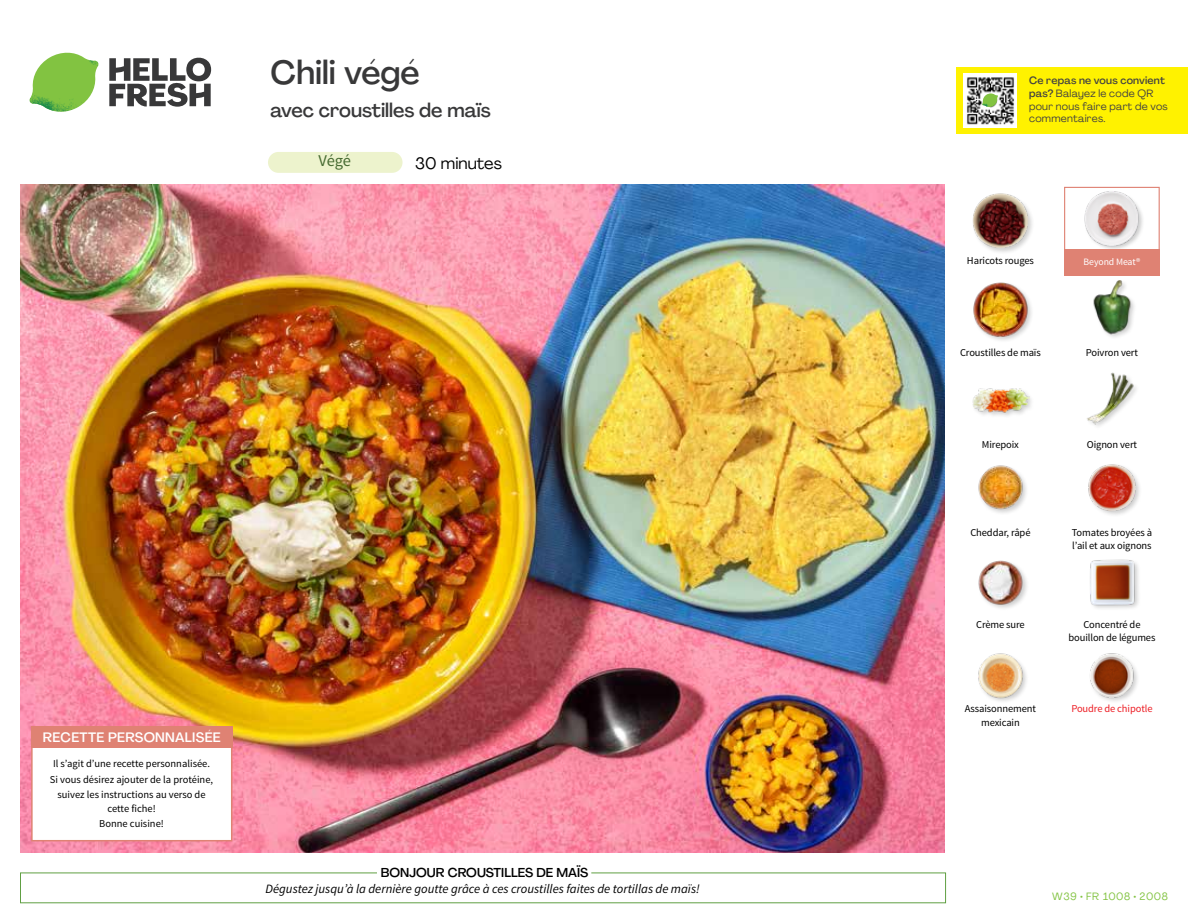
<style>
.page{position:relative;width:1188px;height:918px;background:#fff}
.page>*{position:absolute;margin:0;border:0;box-sizing:border-box;transform-origin:0 0}
.t1{font:500 33px "Agrandir";color:#383839}
.t2{font:500 19.5px "Agrandir";color:#383839}
.t3{font:16.5px "Agrandir";color:#000}
.t4{font:16.5px "Source Sans Pro";color:#476b32}
.t5{font:500 13.5px "Agrandir";letter-spacing:.02em;color:#fff}
.t6{font:italic 12.75px "Source Sans Pro";color:#000}
.t7{font:500 12.75px "Agrandir";color:#000}
.t8{font:10.5px/13.5px "Source Sans Pro";letter-spacing:-.01em;color:#000;text-align:center}
.t9{font:10.5px/12.8px "Agrandir";letter-spacing:.02em;color:#414042}
.t10{font:10.5px "Source Sans Pro";letter-spacing:-.01em;color:#ed1d24}
.t11{font:10.5px "Agrandir";letter-spacing:.05em;color:#82c341}
.t12{font:9.75px "Source Sans Pro";letter-spacing:-.01em;color:#fff}
.s1{font-weight:500}
</style>
<div class="page">
<svg style="left:109px;top:57px;width:102px;height:50px"></svg>
<svg style="left:34px;top:53px;width:62px;height:40px"></svg>
<img style="left:67px;top:53px;width:32px;height:26px">
<img style="left:33px;top:75px;width:59px;height:11px">
<img style="left:29px;top:79px;width:61px;height:33px">
<img style="left:65px;top:86px;width:27px;height:25px">
<div style="left:20px;top:873px;width:926px;height:30px;border:1px solid #609f43"></div>
<div style="left:377px;top:865px;width:214px;height:15px;background:#fff"></div>
<img style="left:21px;top:184px;width:924px;height:668px">
<div style="left:268px;top:152px;width:135px;height:21px;background:#edf3cd;border-radius:10px"></div>
<img style="left:1090px;top:653px;width:48px;height:48px">
<img style="left:978px;top:653px;width:49px;height:49px">
<img style="left:1090px;top:559px;width:49px;height:49px">
<img style="left:978px;top:560px;width:48px;height:48px">
<div style="left:1087px;top:463px;width:56px;height:54px;background:#000;opacity:.2"></div>
<img style="left:1087px;top:463px;width:50px;height:49px">
<img style="left:978px;top:465px;width:48px;height:48px">
<img style="left:1087px;top:372px;width:49px;height:54px">
<div style="left:972px;top:387px;width:63px;height:32px;background:#000;opacity:.2"></div>
<img style="left:972px;top:387px;width:57px;height:31px">
<img style="left:1093px;top:281px;width:41px;height:56px">
<div style="left:973px;top:282px;width:61px;height:61px;background:#000;opacity:.2"></div>
<img style="left:973px;top:282px;width:56px;height:56px">
<div style="left:1083px;top:190px;width:62px;height:61px;background:#000;opacity:.2"></div>
<img style="left:1083px;top:190px;width:58px;height:57px">
<div style="left:972px;top:192px;width:63px;height:63px;background:#000;opacity:.2"></div>
<img style="left:972px;top:193px;width:57px;height:56px">
<div style="left:1064px;top:187px;width:96px;height:72px;border:1px solid #df8273"></div>
<div style="left:1064px;top:249px;width:96px;height:27px;background:#df8273"></div>
<div style="left:31px;top:726px;width:201px;height:115px;background:#fff;border:2px solid #df8273"></div>
<div style="left:31px;top:726px;width:202px;height:22px;background:#df8273"></div>
<div style="left:956px;top:67px;width:232px;height:67px;background:#fff200"></div>
<img style="left:964px;top:74px;width:52px;height:54px">
<svg style="left:982px;top:93px;width:16px;height:14px"></svg>
<h1 class="t1" style="left:271px;top:52px;width:151px">Chili végé</h1>
<h2 class="t2" style="left:271px;top:98px;width:222px">avec croustilles de maïs</h2>
<h3 class="t3" style="left:415px;top:153px;width:88px">30 minutes</h3>
<h3 class="t4" style="left:318px;top:151px;width:34px">Végé</h3>
<p class="t5" style="left:43px;top:729px;width:179px">RECETTE PERSONNALISÉE</p>
<p class="t8" style="left:50px;top:756px;width:165px;line-height:15.6px">Il s’agit d’une recette personnalisée.<br>Si vous désirez ajouter de la protéine, suivez les instructions au verso de</p>
<p class="t8" style="left:99px;top:801px;width:66px;line-height:15.6px">cette fiche!<br>Bonne cuisine!</p>
<p class="t7" style="left:381px;top:864px;width:209px">BONJOUR CROUSTILLES DE MAÏS</p>
<p class="t6" style="left:265px;top:881px;width:436px">Dégustez jusqu’à la dernière goutte grâce à ces croustilles faites de tortillas de maïs!</p>
<p class="t9" style="left:1029px;top:74px;width:140px"><span class="s1">Ce repas ne vous convient pas?</span> Balayez le code QR pour nous faire part de vos commentaires.</p>
<p class="t8" style="left:967px;top:254px;width:68px">Haricots rouges</p>
<p class="t8" style="left:960px;top:346px;width:82px">Croustilles de maïs</p>
<p class="t12" style="left:1084px;top:256px;width:58px">Beyond Meat®</p>
<p class="t8" style="left:1086px;top:346px;width:54px">Poivron vert</p>
<p class="t8" style="left:982px;top:438px;width:39px">Mirepoix</p>
<p class="t8" style="left:1087px;top:438px;width:52px">Oignon vert</p>
<p class="t8" style="left:970px;top:526px;width:62px">Cheddar, râpé</p>
<p class="t8" style="left:1072px;top:526px;width:82px;text-align:left">Tomates broyées à l’ail et aux oignons</p>
<p class="t8" style="left:976px;top:618px;width:50px">Crème sure</p>
<p class="t8" style="left:1068px;top:618px;width:89px">Concentré de bouillon de légumes</p>
<p class="t8" style="left:965px;top:702px;width:73px">Assaisonnement mexicain</p>
<p class="t10" style="left:1071px;top:702px;width:83px">Poudre de chipotle</p>
<p class="t11" style="left:1052px;top:890px;width:117px">W39 • FR 1008 • 2008</p>
</div>
